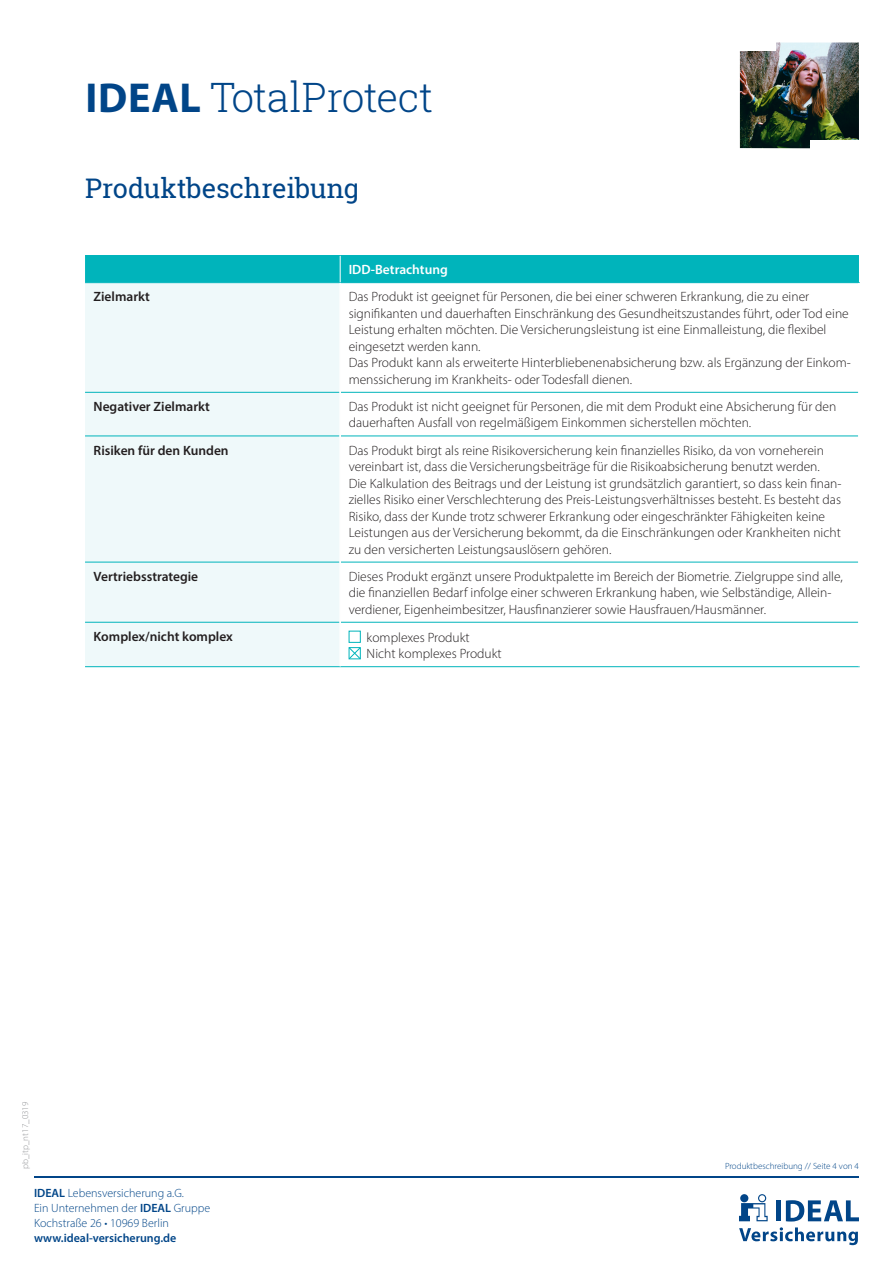
<style>
.page{position:relative;width:893px;height:1263px;background:#fff}
.page>*{position:absolute;margin:0;border:0;box-sizing:border-box;transform-origin:0 0}
.t1{font:300 40.5px "Roboto Slab";letter-spacing:-.015em;color:#014588}
.t2{font:27px "Roboto Slab";letter-spacing:-.01em;color:#014588}
.t3{font:300 13.5px/16.5px "Myriad Pro";color:#231f20}
.t4{font:600 13.5px "Myriad Pro";color:#231f20}
.t5{font:600 13.5px "Myriad Pro";color:#fff}
.t6{font:300 12px/15px "Myriad Pro";color:#014588}
.t7{font:600 12px "Myriad Pro";color:#014588}
.t8{font:300 9px "Myriad Pro";color:#014588}
.t9{font:300 9px "Myriad Pro";letter-spacing:.005em;color:#939598}
.s1{font-family:"Myriad Pro";font-weight:700;font-size:42px}
.s2{font-weight:600}
</style>
<div class="page">
<img style="left:740px;top:43px;width:119px;height:105px">
<div style="left:810px;top:141px;width:83px;height:21px;background:#fff"></div>
<div style="left:693px;top:30px;width:83px;height:21px;background:#fff"></div>
<svg style="left:739px;top:1194px;width:29px;height:27px"></svg>
<div style="left:776px;top:1200px;width:5px;height:21px;background:#014588"></div>
<svg style="left:786px;top:1200px;width:73px;height:21px"></svg>
<svg style="left:739px;top:1227px;width:119px;height:18px"></svg>
<hr style="left:34px;top:1177px;width:825px;height:1px;background:#014588">
<div style="left:85px;top:283px;width:254px;height:383px;background:#eff9fa"></div>
<hr style="left:340px;top:282px;width:520px;height:1px;background:#00b4bb">
<hr style="left:85px;top:392px;width:254px;height:1px;background:#00b4bb">
<hr style="left:341px;top:392px;width:517px;height:1px;background:#00b4bb">
<hr style="left:85px;top:436px;width:254px;height:1px;background:#00b4bb">
<hr style="left:341px;top:436px;width:517px;height:1px;background:#00b4bb">
<hr style="left:85px;top:562px;width:254px;height:1px;background:#00b4bb">
<hr style="left:341px;top:562px;width:517px;height:1px;background:#00b4bb">
<hr style="left:85px;top:622px;width:254px;height:1px;background:#00b4bb">
<hr style="left:341px;top:622px;width:517px;height:1px;background:#00b4bb">
<hr style="left:85px;top:666px;width:255px;height:1px;background:#00b4bb">
<hr style="left:340px;top:666px;width:520px;height:1px;background:#00b4bb">
<div style="left:85px;top:255px;width:774px;height:28px;background:#00b4bb"></div>
<div style="left:349px;top:631px;width:12px;height:12px;border:1px solid #00b4bb"></div>
<svg style="left:348px;top:647px;width:13px;height:13px"></svg>
<h1 class="t1" style="left:85px;top:70px;width:349px"><span class="s1">IDEAL</span> TotalProtect</h1>
<h2 class="t2" style="left:85px;top:170px;width:276px">Produktbeschreibung</h2>
<p class="t5" style="left:349px;top:261px;width:101px">IDD-Betrachtung</p>
<p class="t4" style="left:94px;top:288px;width:58px">Zielmarkt</p>
<p class="t3" style="left:349px;top:288px;width:504px">Das Produkt ist geeignet für Personen, die bei einer schweren Erkrankung, die zu einer signifikanten und dauerhaften Einschränkung des Gesundheitszustandes führt, oder Tod eine Leistung erhalten möchten. Die Versicherungsleistung ist eine Einmalleistung, die flexibel eingesetzt werden kann.<br>Das Produkt kann als erweiterte Hinterbliebenenabsicherung bzw. als Ergänzung der Einkom&shy;menssicherung im Krankheits- oder Todesfall dienen.</p>
<p class="t4" style="left:94px;top:398px;width:118px">Negativer Zielmarkt</p>
<p class="t3" style="left:349px;top:398px;width:489px">Das Produkt ist nicht geeignet für Personen, die mit dem Produkt eine Absicherung für den dauerhaften Ausfall von regelmäßigem Einkommen sicherstellen möchten.</p>
<p class="t4" style="left:94px;top:441px;width:137px">Risiken für den Kunden</p>
<p class="t3" style="left:349px;top:442px;width:494px">Das Produkt birgt als reine Risikoversicherung kein finanzielles Risiko, da von vorneherein vereinbart ist, dass die Versicherungsbeiträge für die Risikoabsicherung benutzt werden.<br>Die Kalkulation des Beitrags und der Leistung ist grundsätzlich garantiert, so dass kein finan&shy;zielles Risiko einer Verschlechterung des Preis-Leistungsverhältnisses besteht. Es besteht das Risiko, dass der Kunde trotz schwerer Erkrankung oder eingeschränkter Fähigkeiten keine Leistungen aus der Versicherung bekommt, da die Einschränkungen oder Krankheiten nicht zu den versicherten Leistungsauslösern gehören.</p>
<p class="t4" style="left:94px;top:568px;width:106px">Vertriebsstrategie</p>
<p class="t3" style="left:349px;top:568px;width:496px">Dieses Produkt ergänzt unsere Produktpalette im Bereich der Biometrie. Zielgruppe sind alle, die finanziellen Bedarf infolge einer schweren Erkrankung haben, wie Selbständige, Allein&shy;verdiener, Eigenheimbesitzer, Hausfinanzierer sowie Hausfrauen/Hausmänner.</p>
<p class="t4" style="left:94px;top:628px;width:141px">Komplex/nicht komplex</p>
<p class="t3" style="left:367px;top:629px;width:137px">komplexes Produkt<br>Nicht komplexes Produkt</p>
<p class="t9" style="left:20px;top:1169px;width:69px;rotate:-90deg">pb_itp_nt17_0319</p>
<p class="t8" style="left:725px;top:1161px;width:135px">Produktbeschreibung // Seite 4 von 4</p>
<p class="t6" style="left:34px;top:1185px;width:178px"><span class="s2">IDEAL</span> Lebensversicherung a.G.<br>Ein Unternehmen der <span class="s2">IDEAL</span> Gruppe<br>Kochstraße 26 • 10969 Berlin</p>
<p class="t7" style="left:34px;top:1230px;width:144px">www.ideal-versicherung.de</p>
</div>
